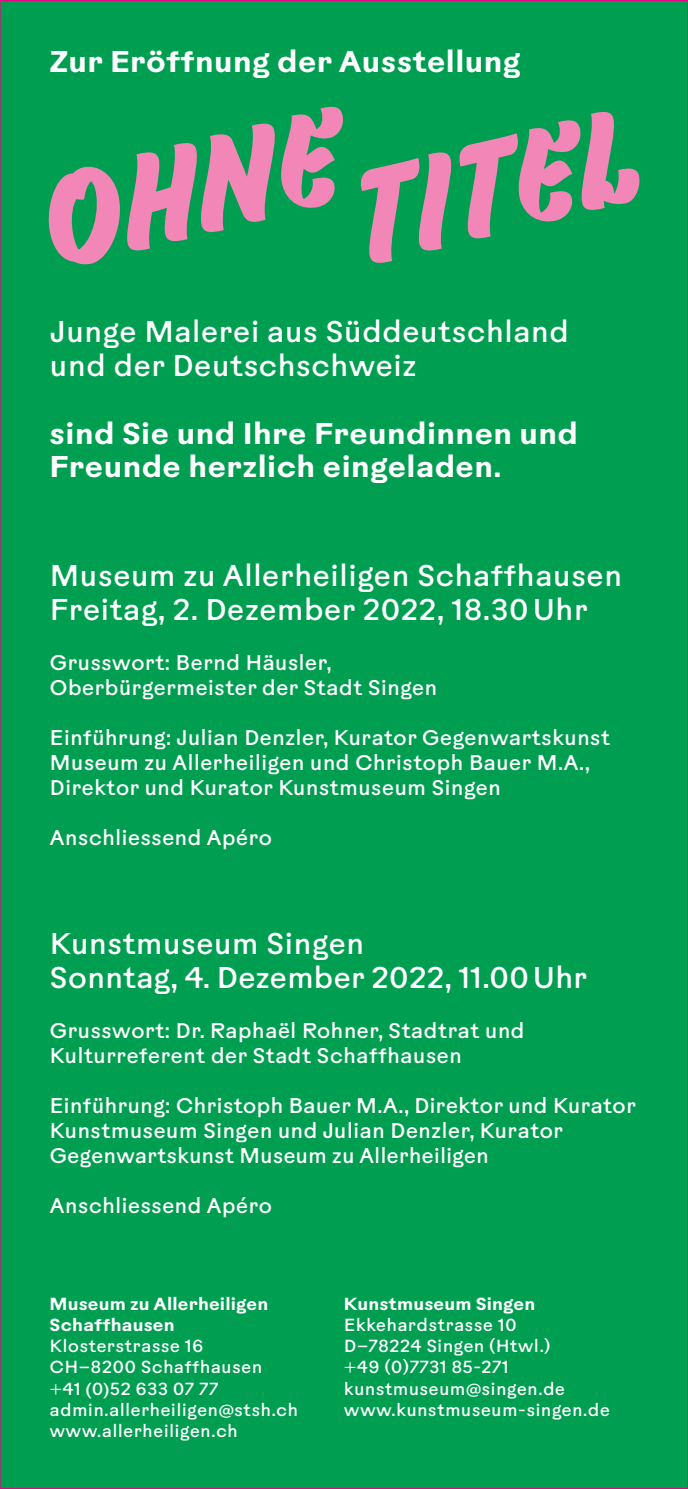
<style>
.page{position:relative;width:688px;height:1489px;background:#fff}
.page>*{position:absolute;margin:0;border:0;box-sizing:border-box;transform-origin:0 0}
.t1{font:30px/33.8px "Rauschen B";color:#fff}
.t2{font:600 30px/33.8px "Rauschen B";letter-spacing:.015em;color:#fff}
.t3{font:21.25px/25px "Rauschen B";color:#fff}
.t4{font:17.5px/21.2px "Rauschen B";letter-spacing:.01em;color:#fff}
.t5{font:600 17.5px/21.2px "Rauschen B";letter-spacing:.01em;color:#fff}
</style>
<div class="page">
<div style="left:0;top:0;width:687px;height:1488px;background:#009e50"></div>
<svg style="left:361px;top:111px;width:279px;height:152px"></svg>
<svg style="left:48px;top:106px;width:295px;height:159px"></svg>
<h1 class="t2" style="left:50px;top:43px;width:472px">Zur Eröffnung der Ausstellung</h1>
<h1 class="t1" style="left:50px;top:313px;width:521px">Junge Malerei aus Süddeutschland und der Deutschschweiz</h1>
<h1 class="t2" style="left:50px;top:414px;width:530px">sind Sie und Ihre Freundinnen und<br>Freunde herzlich eingeladen.</h1>
<h1 class="t1" style="left:50px;top:557px;width:574px">Museum zu Allerheiligen Schaffhausen<br>Freitag, 2. Dezember 2022, 18.30 Uhr</h1>
<p class="t3" style="left:50px;top:649px;width:389px">Grusswort: Bernd Häusler,<br>Oberbürgermeister der Stadt Singen</p>
<p class="t3" style="left:50px;top:723px;width:562px">Einführung: Julian Denzler, Kurator Gegenwartskunst<br>Museum zu Allerheiligen und Christoph Bauer M.A.,<br>Direktor und Kurator Kunstmuseum Singen</p>
<p class="t3" style="left:50px;top:823px;width:224px">Anschliessend Apéro</p>
<h1 class="t1" style="left:50px;top:924px;width:539px">Kunstmuseum Singen<br>Sonntag, 4. Dezember 2022, 11.00Uhr</h1>
<p class="t3" style="left:50px;top:1016px;width:476px">Grusswort: Dr. Raphaël Rohner, Stadtrat und<br>Kulturreferent der Stadt Schaffhausen</p>
<p class="t3" style="left:50px;top:1091px;width:588px">Einführung: Christoph Bauer M.A., Direktor und Kurator<br>Kunstmuseum Singen und Julian Denzler, Kurator<br>Gegenwartskunst Museum zu Allerheiligen</p>
<p class="t3" style="left:50px;top:1191px;width:224px">Anschliessend Apéro</p>
<p class="t5" style="left:50px;top:1291px;width:220px">Museum zu Allerheiligen<br>Schaffhausen</p>
<p class="t4" style="left:50px;top:1334px;width:250px">Klosterstrasse 16<br>CH–8200 Schaffhausen<br>+41 (0)52 633 07 77 admin.allerheiligen@stsh.ch www.allerheiligen.ch</p>
<p class="t5" style="left:344px;top:1291px;width:193px">Kunstmuseum Singen</p>
<p class="t4" style="left:344px;top:1312px;width:267px">Ekkehardstrasse 10<br>D–78224 Singen (Htwl.)<br>+49 (0)7731 85-271 kunstmuseum@singen.de www.kunstmuseum-singen.de</p>
</div>
